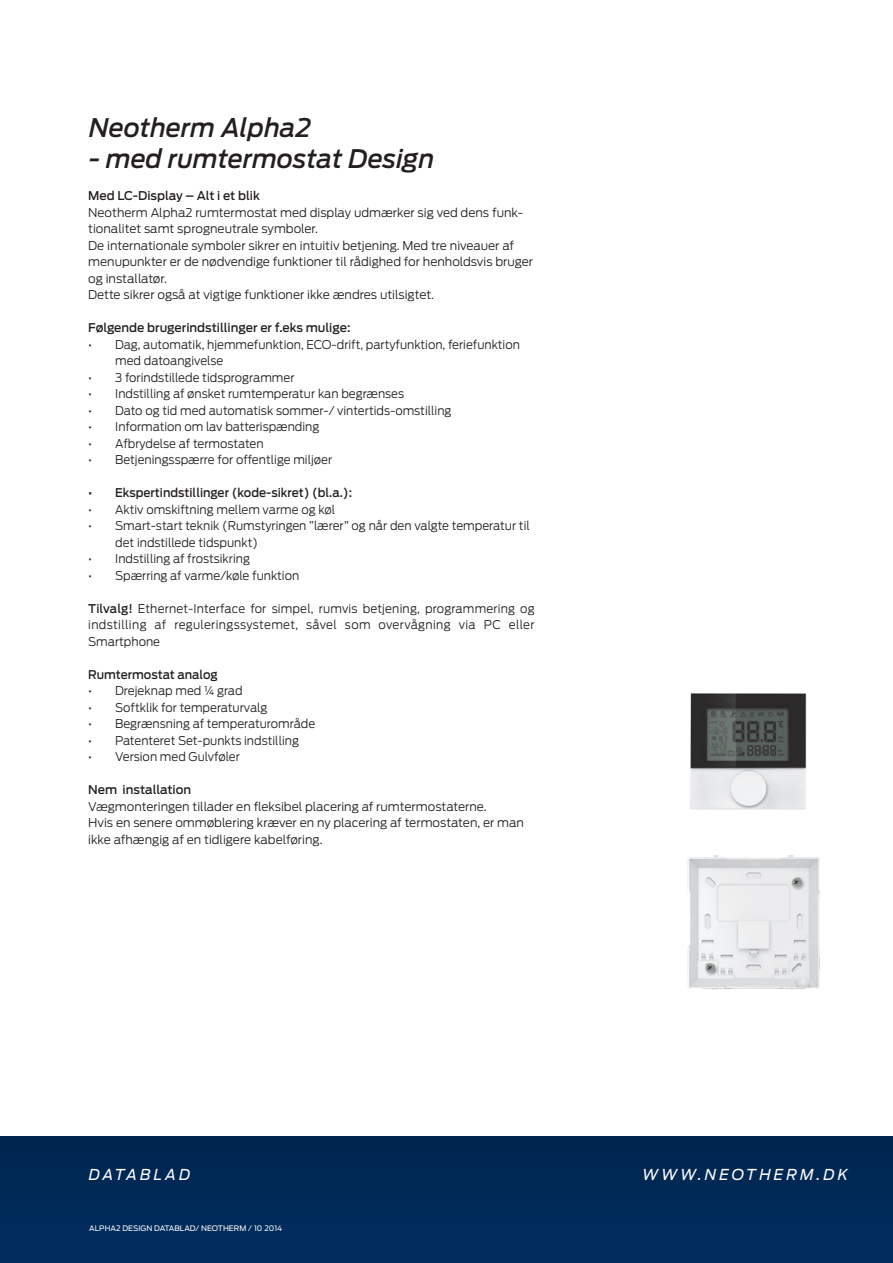
<style>
.page{position:relative;width:893px;height:1263px;background:#fff}
.page>*{position:absolute;margin:0;border:0;box-sizing:border-box;transform-origin:0 0}
.Kapitelbezeichnung{font:italic 500 25.5px "Antenna";color:#231f20}
.t1{font:italic 15px "Antenna";letter-spacing:.2em;color:#fff}
.LAUF_NEU_1{font:300 12px/16.5px "Antenna";color:#231f20}
.LAUF_NEU_1-2{font:500 12px "Antenna";color:#231f20}
.Fuss_links{font:7.5px "Antenna";color:#fff}
.s1{font-weight:500}
</style>
<div class="page">
<div style="left:0;top:1137px;width:893px;height:126px;background:#002957"></div>
<img style="left:687px;top:855px;width:133px;height:135px">
<img style="left:690px;top:693px;width:117px;height:117px">
<p class="Kapitelbezeichnung" style="left:89px;top:113px;width:223px">Neotherm Alpha2</p>
<p class="Kapitelbezeichnung" style="left:89px;top:143px;width:347px">- med rumtermostat Design</p>
<p class="LAUF_NEU_1-2" style="left:88px;top:189px;width:173px">Med LC-Display – Alt i et blik</p>
<p class="LAUF_NEU_1" style="left:88px;top:204px;width:436px">Neotherm Alpha2 rumtermostat med display udmærker sig ved dens funk&shy;tionalitet samt sprogneutrale symboler.</p>
<p class="LAUF_NEU_1" style="left:88px;top:237px;width:446px">De internationale symboler sikrer en intuitiv betjening. Med tre niveauer af menupunkter er de nødvendige funktioner til rådighed for henholdsvis bruger og installatør.</p>
<p class="LAUF_NEU_1" style="left:88px;top:287px;width:347px">Dette sikrer også at vigtige funktioner ikke ændres utilsigtet.</p>
<p class="LAUF_NEU_1-2" style="left:88px;top:321px;width:264px">Følgende brugerindstillinger er f.eks mulige:</p>
<p class="LAUF_NEU_1" style="left:115px;top:336px;width:406px;text-indent:-27px">• Dag, automatik, hjemmefunktion, ECO-drift, partyfunktion, feriefunktion med datoangivelse</p>
<p class="LAUF_NEU_1" style="left:88px;top:369px;width:208px">• 3 forindstillede tidsprogrammer</p>
<p class="LAUF_NEU_1" style="left:88px;top:386px;width:317px">• Indstilling af ønsket rumtemperatur kan begrænses</p>
<p class="LAUF_NEU_1" style="left:88px;top:402px;width:365px">• Dato og tid med automatisk sommer-/ vintertids-omstilling</p>
<p class="LAUF_NEU_1" style="left:88px;top:419px;width:233px">• Information om lav batterispænding</p>
<p class="LAUF_NEU_1" style="left:88px;top:435px;width:177px">• Afbrydelse af termostaten</p>
<p class="LAUF_NEU_1" style="left:88px;top:452px;width:246px">• Betjeningsspærre for offentlige miljøer</p>
<p class="LAUF_NEU_1-2" style="left:88px;top:486px;width:265px">• Ekspertindstillinger (kode-sikret) (bl.a.):</p>
<p class="LAUF_NEU_1" style="left:88px;top:501px;width:248px">• Aktiv omskiftning mellem varme og køl</p>
<p class="LAUF_NEU_1" style="left:115px;top:518px;width:416px;text-indent:-27px">• Smart-start teknik (Rumstyringen ”lærer” og når den valgte temperatur til det indstillede tidspunkt)</p>
<p class="LAUF_NEU_1" style="left:88px;top:551px;width:163px">• Indstilling af frostsikring</p>
<p class="LAUF_NEU_1" style="left:88px;top:567px;width:213px">• Spærring af varme/køle funktion</p>
<p class="LAUF_NEU_1" style="left:88px;top:600px;width:448px;text-align:justify"><span class="s1">Tilvalg!</span> Ethernet-Interface for simpel, rumvis betjening, programmering og indstilling af reguleringssystemet, såvel som overvågning via PC eller Smartphone</p>
<p class="LAUF_NEU_1-2" style="left:88px;top:667px;width:131px">Rumtermostat analog</p>
<p class="LAUF_NEU_1" style="left:88px;top:683px;width:156px">• Drejeknap med ¼ grad</p>
<p class="LAUF_NEU_1" style="left:88px;top:699px;width:181px">• Softklik for temperaturvalg</p>
<p class="LAUF_NEU_1" style="left:88px;top:716px;width:229px">• Begrænsning af temperaturområde</p>
<p class="LAUF_NEU_1" style="left:88px;top:732px;width:212px">• Patenteret Set-punkts indstilling</p>
<p class="LAUF_NEU_1" style="left:88px;top:749px;width:153px">• Version med Gulvføler</p>
<p class="LAUF_NEU_1-2" style="left:88px;top:783px;width:104px">Nem installation</p>
<p class="LAUF_NEU_1" style="left:88px;top:798px;width:400px">Vægmonteringen tillader en fleksibel placering af rumtermostaterne.</p>
<p class="LAUF_NEU_1" style="left:88px;top:815px;width:437px">Hvis en senere ommøblering kræver en ny placering af termostaten, er man ikke afhængig af en tidligere kabelføring.</p>
<p class="t1" style="left:89px;top:1166px;width:103px">DATABLAD</p>
<p class="t1" style="left:642px;top:1166px;width:207px">WWW.NEOTHERM.DK</p>
<p class="Fuss_links" style="left:89px;top:1224px;width:194px">ALPHA2 DESIGN DATABLAD/ NEOTHERM / 10 2014</p>
</div>
